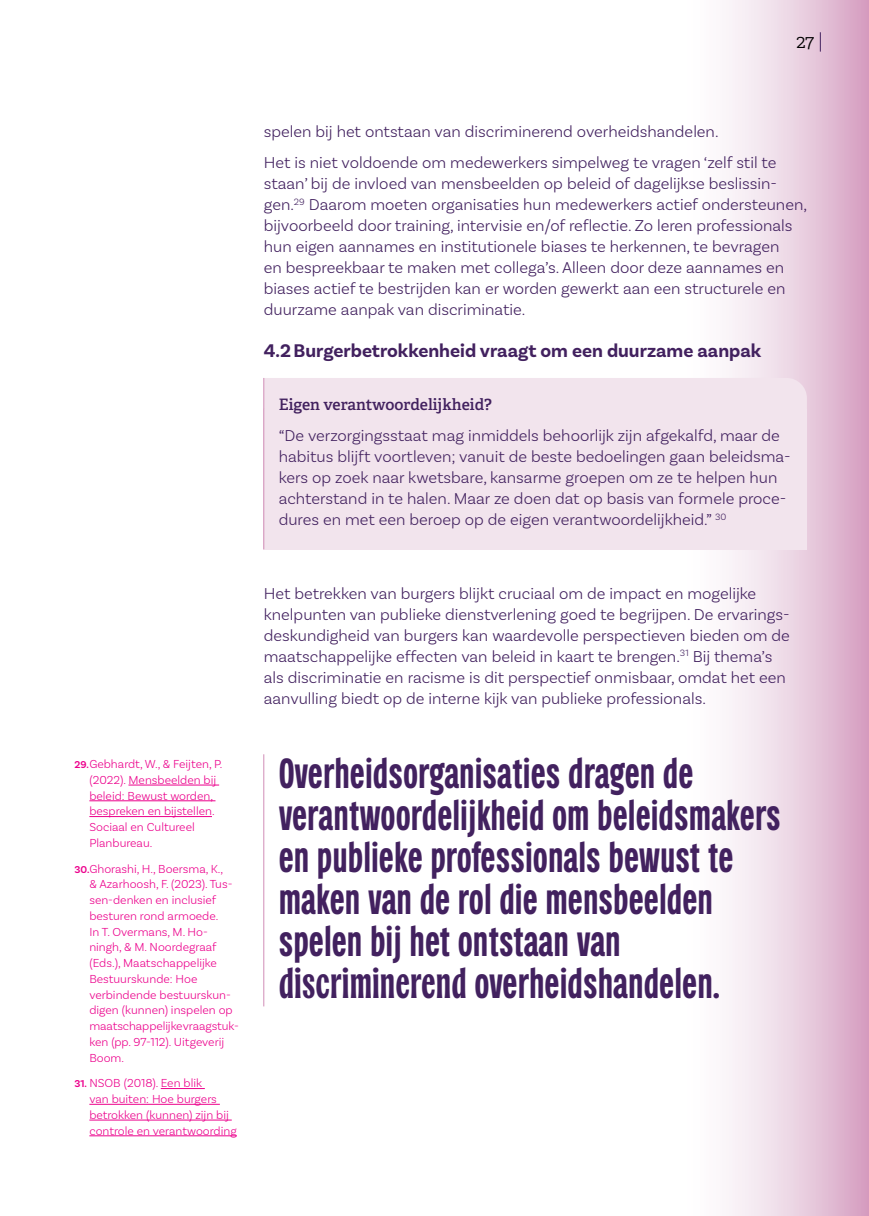
<style>
.page{position:relative;width:869px;height:1216px;background:#fff}
.page>*{position:absolute;margin:0;border:0;box-sizing:border-box;transform-origin:0 0}
.t1{font:42px/42px "Salo";color:#42215f}
.t2{font:700 19.25px "Basic Sans";color:#42215f}
.t3{font:300 19.25px "Adelle";color:#000}
.t4{font:300 16.62px/21px "Basic Sans";color:#42215f}
.t5{font:600 15.75px "Adelle";color:#42215f}
.t6{font:300 12.25px/15.8px "Basic Sans";color:#ec008c}
.s1{font-weight:600;font-size:10.5px}
</style>
<div class="page">
<div style="left:667px;top:0;width:201px;height:1215px;background:linear-gradient(to right,#fff,#daaac8)"></div>
<svg style="left:819px;top:32px;width:1px;height:20px"></svg>
<div style="left:264px;top:378px;width:542px;height:31px;background:#f2e4ed"></div>
<hr style="left:263px;top:378px;width:1px;height:35px;background:#d18eb7">
<div style="left:264px;top:409px;width:542px;height:140px;background:#f2e4ed"></div>
<hr style="left:263px;top:409px;width:1px;height:140px;background:#d18eb7">
<hr style="left:263px;top:754px;width:1px;height:252px;background:#d18eb7">
<hr style="left:128px;top:784px;width:91px;height:1px;background:#ec008c">
<hr style="left:89px;top:800px;width:126px;height:1px;background:#ec008c">
<hr style="left:89px;top:816px;width:123px;height:1px;background:#ec008c">
<hr style="left:161px;top:1088px;width:44px;height:1px;background:#ec008c">
<hr style="left:89px;top:1103px;width:131px;height:1px;background:#ec008c">
<hr style="left:89px;top:1119px;width:143px;height:1px;background:#ec008c">
<hr style="left:89px;top:1135px;width:148px;height:1px;background:#ec008c">
<p class="t3" style="left:796px;top:29px;width:19px">27</p>
<p class="t6" style="left:89px;top:756px;width:135px;text-indent:-15px"><span class="s1">29.</span>Gebhardt, W., &amp; Feijten, P. (2022). Mensbeelden bij beleid: Bewust worden, bespreken en bijstellen.<br>Sociaal en Cultureel<br>Planbureau.</p>
<p class="t6" style="left:89px;top:860px;width:151px;text-indent:-15px"><span class="s1">30.</span>Ghorashi, H., Boersma, K.,<br>&amp; Azarhoosh, F. (2023). Tus&shy;sen-denken en inclusief besturen rond armoede.<br>In T. Overmans, M. Ho&shy;ningh, &amp; M. Noordegraaf (Eds.), Maatschappelijke<br>Bestuurskunde: Hoe verbindende bestuurskun&shy;digen (kunnen) inspelen op maatschappelijke vraagstuk&shy;ken (pp. 97-112). Uitgeverij<br>Boom.</p>
<p class="t6" style="left:89px;top:1075px;width:149px;text-indent:-15px"><span class="s1">31.</span> NSOB (2018). Een blik<br>van buiten: Hoe burgers betrokken (kunnen) zijn bij controle en verantwoording</p>
<p class="t4" style="left:264px;top:115px;width:514px;line-height:31.5px">spelen bij het ontstaan van discriminerend overheidshandelen.<br>Het is niet voldoende om medewerkers simpelweg te vragen ‘zelf stil te</p>
<p class="t4" style="left:264px;top:173px;width:544px">staan’ bij de invloed van mensbeelden op beleid of dagelijkse beslissin&shy;gen.<sup>29</sup> Daarom moeten organisaties hun medewerkers actief ondersteunen, bijvoorbeeld door training, intervisie en/of reflectie. Zo leren professionals hun eigen aannames en institutionele biases te herkennen, te bevragen<br>en bespreekbaar te maken met collega’s. Alleen door deze aannames en biases actief te bestrijden kan er worden gewerkt aan een structurele en duurzame aanpak van discriminatie.</p>
<p class="t2" style="left:264px;top:339px;width:499px">4.2Burgerbetrokkenheid vraagt om een duurzame aanpak</p>
<p class="t5" style="left:278px;top:394px;width:215px">Eigen verantwoordelijkheid?</p>
<p class="t4" style="left:278px;top:425px;width:513px">“De verzorgingsstaat mag inmiddels behoorlijk zijn afgekalfd, maar de habitus blijft voortleven; vanuit de beste bedoelingen gaan beleidsma&shy;kers op zoek naar kwetsbare, kansarme groepen om ze te helpen hun achterstand in te halen. Maar ze doen dat op basis van formele proce&shy;dures en met een beroep op de eigen verantwoordelijkheid.” <sup>30</sup></p>
<p class="t4" style="left:264px;top:582px;width:527px">Het betrekken van burgers blijkt cruciaal om de impact en mogelijke knelpunten van publieke dienstverlening goed te begrijpen. De ervarings&shy;deskundigheid van burgers kan waardevolle perspectieven bieden om de maatschappelijke effecten van beleid in kaart te brengen.<sup>31</sup> Bij thema’s als discriminatie en racisme is dit perspectief onmisbaar, omdat het een aanvulling biedt op de interne kijk van publieke professionals.</p>
<h1 class="t1" style="left:278px;top:752px;width:503px">Overheidsorganisaties dragen de verantwoordelijkheid om beleidsmakers en publieke professionals bewust te maken van de rol die mensbeelden spelen bij het ontstaan van discriminerend overheidshandelen.</h1>
</div>
